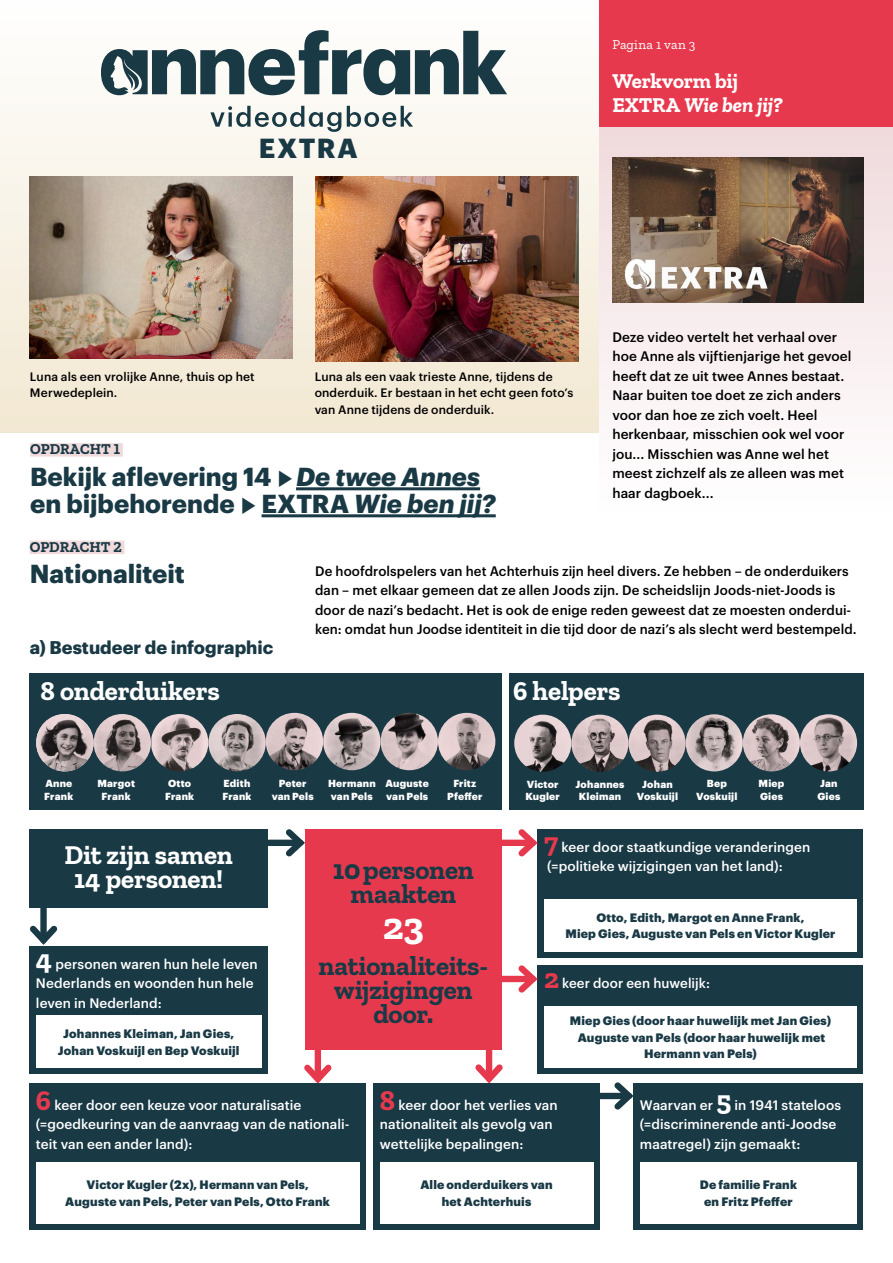
<style>
.page{position:relative;width:893px;height:1263px;background:#fff}
.page>*{position:absolute;margin:0;border:0;box-sizing:border-box;transform-origin:0 0}
.t1{font:700 39px "Zilla Slab";color:#fff}
.t2{font:700 27px/24px "Zilla Slab";letter-spacing:-.01em;color:#193945;text-align:center}
.t3{font:700 27px/24px "Zilla Slab";letter-spacing:-.01em;color:#fff;text-align:center}
.t4{font:700 27px "Graphik LC";letter-spacing:.055em;color:#193945}
.t5{font:700 25.5px/27px "Graphik LC";letter-spacing:-.005em;color:#193945}
.t6{font:700 21px/24px "Zilla Slab";letter-spacing:-.01em;color:#fff}
.t7{font:700 18px "Graphik LC";color:#193945}
.t8{font:700 15px "Zilla Slab";color:#193945}
.t9{font:500 13.5px/19.5px "Graphik LC";letter-spacing:.01em;color:#000}
.t10{font:500 13.5px/19.5px "Graphik LC";letter-spacing:.005em;color:#fff}
.t11{font:13.5px "Zilla Slab";letter-spacing:.02em;color:#fff}
.t12{font:900 12px/16.5px "Graphik LC";letter-spacing:.015em;color:#193945;text-align:center}
.t13{font:500 12px/16.5px "Graphik LC";letter-spacing:.01em;color:#000}
.t14{font:900 10.05px/12.6px "Graphik LC";letter-spacing:.02em;color:#fff}
.s1{font-style:italic}
.s2{font-family:"Zilla Slab";font-weight:500;font-size:28.5px}
.s3{font-family:"Zilla Slab";font-weight:700;font-size:28.5px}
.s4{font-size:28.5px}
.s5{font-family:"Zilla Slab";font-weight:700;font-size:28.5px;color:#e6394e}
</style>
<div class="page">
<div style="left:0;top:0;width:600px;height:432px;background:linear-gradient(to bottom,#fefdfd,#f0e5cf)"></div>
<div style="left:600px;top:127px;width:293px;height:390px;background:linear-gradient(to bottom,#f0dadc,#fff)"></div>
<div style="left:600px;top:0;width:293px;height:127px;background:#e6394e"></div>
<img style="left:30px;top:176px;width:263px;height:183px">
<img style="left:612px;top:157px;width:251px;height:145px">
<div style="left:269px;top:840px;width:31px;height:6px;background:#193945"></div>
<svg style="left:280px;top:829px;width:25px;height:28px"></svg>
<div style="left:600px;top:1093px;width:29px;height:6px;background:#193945"></div>
<svg style="left:609px;top:1082px;width:25px;height:33px"></svg>
<div style="left:486px;top:1047px;width:6px;height:32px;background:#e6394e"></div>
<svg style="left:475px;top:1058px;width:28px;height:25px"></svg>
<div style="left:315px;top:1047px;width:6px;height:32px;background:#e6394e"></div>
<svg style="left:304px;top:1059px;width:28px;height:24px"></svg>
<div style="left:40px;top:909px;width:7px;height:31px;background:#193945"></div>
<svg style="left:29px;top:920px;width:29px;height:29px"></svg>
<div style="left:30px;top:673px;width:472px;height:137px;background:#193945"></div>
<div style="left:509px;top:673px;width:354px;height:137px;background:#193945"></div>
<svg style="left:210px;top:106px;width:131px;height:26px"></svg>
<svg style="left:347px;top:106px;width:66px;height:21px"></svg>
<svg style="left:101px;top:30px;width:406px;height:65px"></svg>
<div style="left:30px;top:541px;width:94px;height:13px;background:#f0dadc"></div>
<img style="left:315px;top:177px;width:263px;height:185px">
<div style="left:30px;top:946px;width:238px;height:128px;background:#193945"></div>
<div style="left:30px;top:829px;width:238px;height:78px;background:#193945"></div>
<div style="left:538px;top:966px;width:325px;height:108px;background:#193945"></div>
<div style="left:544px;top:1006px;width:313px;height:61px;background:#fff"></div>
<div style="left:36px;top:1015px;width:225px;height:52px;background:#fff"></div>
<div style="left:634px;top:1083px;width:229px;height:147px;background:#193945"></div>
<div style="left:374px;top:1083px;width:226px;height:147px;background:#193945"></div>
<div style="left:380px;top:1162px;width:213px;height:61px;background:#fff"></div>
<div style="left:640px;top:1162px;width:217px;height:61px;background:#fff"></div>
<div style="left:30px;top:1083px;width:336px;height:147px;background:#193945"></div>
<div style="left:36px;top:1162px;width:323px;height:61px;background:#fff"></div>
<div style="left:538px;top:829px;width:325px;height:129px;background:#193945"></div>
<div style="left:544px;top:899px;width:313px;height:53px;background:#fff"></div>
<div style="left:305px;top:829px;width:197px;height:221px;background:#e6394e"></div>
<div style="left:501px;top:840px;width:32px;height:6px;background:#e6394e"></div>
<svg style="left:513px;top:829px;width:25px;height:33px"></svg>
<div style="left:501px;top:976px;width:32px;height:6px;background:#e6394e"></div>
<svg style="left:513px;top:965px;width:29px;height:33px"></svg>
<div style="left:30px;top:443px;width:93px;height:14px;background:#f0dadc"></div>
<hr style="left:296px;top:487px;width:184px;height:3px;background:#193945">
<hr style="left:262px;top:514px;width:234px;height:3px;background:#193945">
<img style="left:800px;top:714px;width:57px;height:57px;border-radius:29px">
<img style="left:743px;top:714px;width:57px;height:57px;border-radius:29px">
<img style="left:686px;top:714px;width:57px;height:57px;border-radius:29px">
<img style="left:628px;top:715px;width:58px;height:57px;border-radius:29px">
<img style="left:571px;top:715px;width:57px;height:57px;border-radius:29px">
<img style="left:514px;top:715px;width:57px;height:57px;border-radius:29px">
<img style="left:438px;top:713px;width:57px;height:57px;border-radius:29px">
<img style="left:381px;top:713px;width:57px;height:57px;border-radius:29px">
<img style="left:323px;top:713px;width:58px;height:57px;border-radius:28px">
<img style="left:266px;top:713px;width:57px;height:57px;border-radius:29px">
<img style="left:208px;top:714px;width:58px;height:57px;border-radius:29px">
<img style="left:151px;top:714px;width:57px;height:57px">
<img style="left:94px;top:714px;width:57px;height:57px;border-radius:29px">
<img style="left:36px;top:714px;width:58px;height:57px;border-radius:29px">
<p class="t11" style="left:612px;top:37px;width:85px">Pagina 1 van 3</p>
<h2 class="t4" style="left:259px;top:127px;width:100px">EXTRA</h2>
<h3 class="t6" style="left:612px;top:69px;width:172px">Werkvorm bij<br>EXTRA <span class="s1">Wie ben jij?</span></h3>
<p class="t13" style="left:30px;top:367px;width:226px">Luna als een vrolijke Anne, thuis op het<br>Merwedeplein.</p>
<p class="t13" style="left:315px;top:367px;width:260px">Luna als een vaak trieste Anne, tijdens de onderduik. Er bestaan in het echt geen foto’s van Anne tijdens de onderduik.</p>
<p class="t8" style="left:30px;top:441px;width:91px">OPDRACHT 1</p>
<h3 class="t5" style="left:30px;top:461px;width:467px">Bekijk aflevering 14 <span class="s2">▶</span><span class="s1">De twee Annes </span>en bijbehorende <span class="s2">▶</span> EXTRA <span class="s1">Wie ben jij?</span></h3>
<p class="t9" style="left:612px;top:326px;width:241px">Deze video vertelt het verhaal over hoe Anne als vijftienjarige het gevoel heeft dat ze uit twee Annes bestaat.<br>Naar buiten toe doet ze zich anders voor dan hoe ze zich voelt. Heel herkenbaar, misschien ook wel voor jou... Misschien was Anne wel het meest zichzelf als ze alleen was met haar dagboek...</p>
<p class="t8" style="left:30px;top:538px;width:93px">OPDRACHT 2</p>
<h3 class="t5" style="left:30px;top:558px;width:157px">Nationaliteit</h3>
<h3 class="t7" style="left:30px;top:633px;width:245px">a) Bestudeer de infographic</h3>
<p class="t9" style="left:315px;top:560px;width:543px">De hoofdrolspelers van het Achterhuis zijn heel divers. Ze hebben – de onderduikers dan – met elkaar gemeen dat ze allen Joods zijn. De scheidslijn Joods-niet-Joods is door de nazi’s bedacht. Het is ook de enige reden geweest dat ze moesten onderdui&shy;ken: omdat hun Joodse identiteit in die tijd door de nazi’s als slecht werd bestempeld.</p>
<h2 class="t3" style="left:40px;top:679px;width:181px">8 onderduikers</h2>
<h2 class="t3" style="left:513px;top:679px;width:109px">6 helpers</h2>
<p class="t14" style="left:44px;top:776px;width:31px">Anne<br>Frank</p>
<p class="t14" style="left:97px;top:776px;width:39px;text-align:center">Margot<br>Frank</p>
<p class="t14" style="left:165px;top:776px;width:31px">Otto<br>Frank</p>
<p class="t14" style="left:222px;top:776px;width:31px">Edith<br>Frank</p>
<p class="t14" style="left:272px;top:776px;width:43px;text-align:center">Peter van Pels</p>
<p class="t14" style="left:328px;top:776px;width:49px">Hermann van Pels</p>
<p class="t14" style="left:385px;top:776px;width:45px">Auguste van Pels</p>
<p class="t14" style="left:447px;top:776px;width:37px;text-align:center">Fritz<br>Pfeffer</p>
<h2 class="t3" style="left:65px;top:843px;width:170px">Dit zijn samen<br>14 personen!</h2>
<p class="t10" style="left:36px;top:953px;width:223px"><span class="s3">4</span> personen waren hun hele leven<br>Nederlands en woonden hun hele leven in Nederland:</p>
<p class="t12" style="left:58px;top:1024px;width:183px">Johannes Kleiman, Jan Gies,<br>Johan Voskuijl en Bep Voskuijl</p>
<h2 class="t2" style="left:333px;top:858px;width:143px"><span class="s4">10</span>personen maakten</h2>
<h1 class="t1" style="left:383px;top:903px;width:43px">23</h1>
<h2 class="t2" style="left:319px;top:954px;width:171px">nationaliteits&shy;wijzigingen door.</h2>
<p class="t14" style="left:525px;top:777px;width:36px">Victor<br>Kugler</p>
<p class="t14" style="left:575px;top:777px;width:51px;text-align:center">Johannes<br>Kleiman</p>
<p class="t14" style="left:637px;top:777px;width:43px;text-align:center">Johan<br>Voskuijl</p>
<p class="t14" style="left:696px;top:776px;width:43px;text-align:center">Bep<br>Voskuijl</p>
<p class="t14" style="left:759px;top:776px;width:27px">Miep<br>Gies</p>
<p class="t14" style="left:817px;top:776px;width:25px">Jan<br>Gies</p>
<p class="t10" style="left:544px;top:836px;width:268px"><span class="s5">7</span> keer door staatkundige veranderingen (=politieke wijzigingen van het land):</p>
<p class="t12" style="left:565px;top:908px;width:272px">Otto, Edith, Margot en Anne Frank,<br>Miep Gies, Auguste van Pels en Victor Kugler</p>
<p class="t10" style="left:544px;top:972px;width:167px"><span class="s5">2</span> keer door een huwelijk:</p>
<p class="t12" style="left:570px;top:1011px;width:263px">Miep Gies (door haar huwelijk met Jan Gies)<br>Auguste van Pels (door haar huwelijk met<br>Hermann van Pels)</p>
<p class="t10" style="left:36px;top:1094px;width:315px"><span class="s5">6</span> keer door een keuze voor naturalisatie (=goedkeuring van de aanvraag van de nationali&shy;teit van een ander land):</p>
<p class="t12" style="left:65px;top:1175px;width:266px">Victor Kugler (2x), Hermann van Pels,<br>Auguste van Pels, Peter van Pels, Otto Frank</p>
<p class="t10" style="left:380px;top:1094px;width:179px"><span class="s5">8</span> keer door het verlies van nationaliteit als gevolg van wettelijke bepalingen:</p>
<p class="t12" style="left:420px;top:1175px;width:134px">Alle onderduikers van het Achterhuis</p>
<p class="t12" style="left:700px;top:1175px;width:99px">De familie Frank en Fritz Pfeffer</p>
<p class="t10" style="left:640px;top:1094px;width:203px">Waarvan er <span class="s3">5</span> in 1941 stateloos (=discriminerende anti-Joodse maatregel) zijn gemaakt:</p>
</div>
